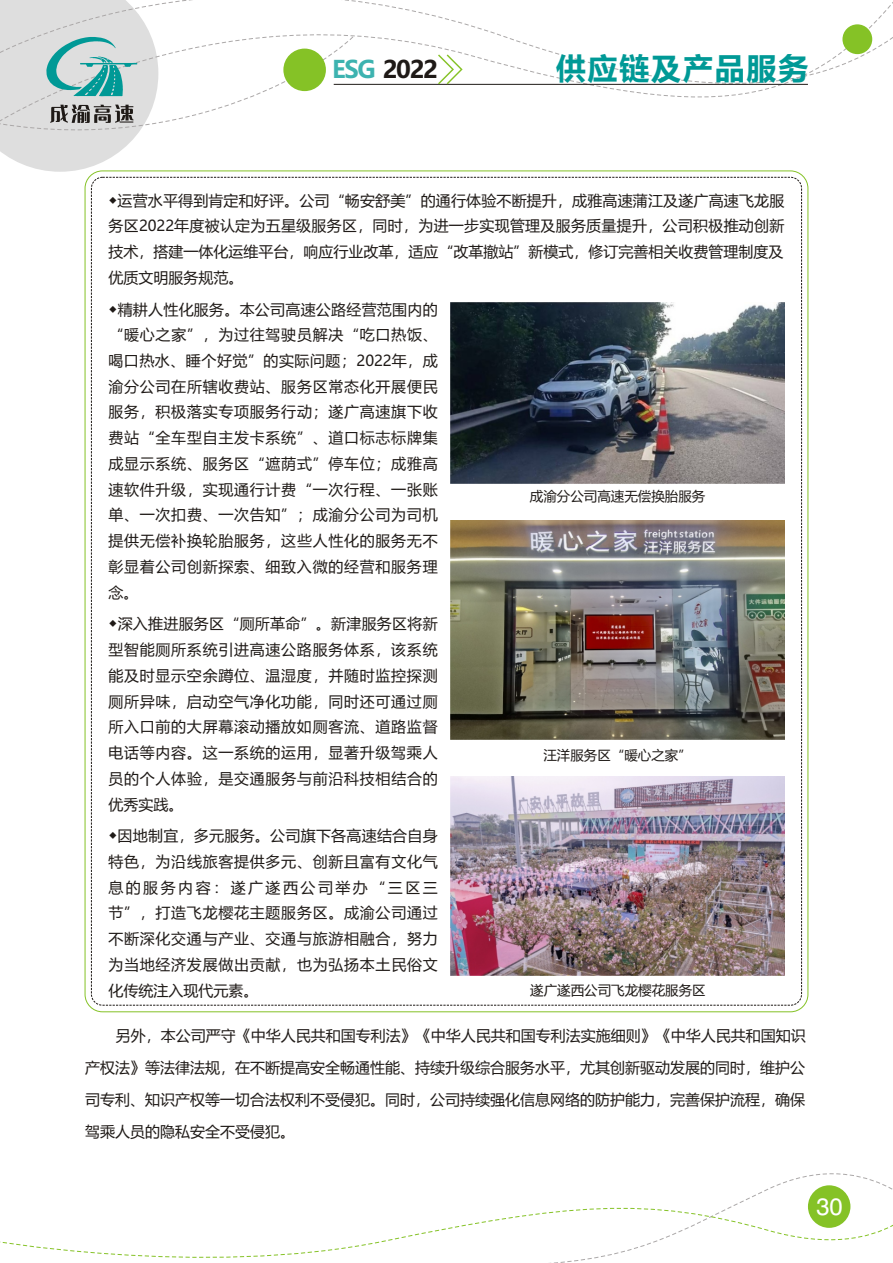
<style>
.page{position:relative;width:893px;height:1263px;background:#fff}
.page>*{position:absolute;margin:0;border:0;box-sizing:border-box;transform-origin:0 0}
.t1{font:700 30px "Microsoft Ya Hei";letter-spacing:.06em;color:#009996}
.t2{font:700 24px "Microsoft Ya Hei";letter-spacing:-.06em;color:#1f1a17}
.t3{font:24px "Swiss 721 BT";color:#fff}
.t4{font:15px/25.8px "Microsoft Ya Hei";letter-spacing:.045em;color:#1f1a17;text-align:justify}
.t5{font:13.5px "Microsoft Ya Hei";color:#1f1a17}
.s1{color:#3db3b0}
</style>
<div class="page">
<svg style="left:158px;top:0;width:735px;height:98px"></svg>
<div style="left:842px;top:24px;width:30px;height:30px;background:#85c226;border-radius:50%"></div>
<svg style="left:158px;top:35px;width:197px;height:88px"></svg>
<div style="left:283px;top:49px;width:43px;height:42px;background:#85c226;border-radius:50%"></div>
<svg style="left:0;top:1192px;width:893px;height:71px"></svg>
<svg style="left:0;top:0;width:158px;height:172px;background:#ced7d7"></svg>
<hr style="left:334px;top:84px;width:474px;height:1px;background:#1f1a17">
<div style="left:808px;top:1185px;width:42px;height:43px;background:#85c226;border-radius:50%"></div>
<svg style="left:438px;top:54px;width:25px;height:30px"></svg>
<img style="left:450px;top:520px;width:335px;height:220px">
<img style="left:451px;top:777px;width:334px;height:198px">
<img style="left:450px;top:302px;width:335px;height:181px">
<h2 class="t2" style="left:332px;top:58px;width:107px"><span class="s1">ESG</span> 2022</h2>
<h1 class="t1" style="left:556px;top:54px;width:254px">供应链及产品服务</h1>
<p class="t4" style="left:108px;top:188px;width:677px">◆运营水平得到肯定和好评。公司“畅安舒美”的通行体验不断提升，成雅高速蒲江及遂广高速飞龙服务区2022年度被认定为五星级服务区，同时，为进一步实现管理及服务质量提升，公司积极推动创新技术，搭建一体化运维平台，响应行业改革，适应“改革撤站”新模式，修订完善相关收费管理制度及优质文明服务规范。</p>
<p class="t4" style="left:108px;top:297px;width:331px">◆精耕人性化服务。本公司高速公路经营范围内的“暖心之家”，为过往驾驶员解决“吃口热饭、喝口热水、睡个好觉”的实际问题；2022年，成渝分公司在所辖收费站、服务区常态化开展便民服务，积极落实专项服务行动；遂广高速旗下收费站“全车型自主发卡系统”、道口标志标牌集成显示系统、服务区“遮荫式”停车位；成雅高速软件升级，实现通行计费“一次行程、一张账单、一次扣费、一次告知”；成渝分公司为司机提供无偿补换轮胎服务，这些人性化的服务无不彰显着公司创新探索、细致入微的经营和服务理念。</p>
<p class="t4" style="left:108px;top:612px;width:331px">◆深入推进服务区“厕所革命”。新津服务区将新型智能厕所系统引进高速公路服务体系，该系统能及时显示空余蹲位、温湿度，并随时监控探测厕所异味，启动空气净化功能，同时还可通过厕所入口前的大屏幕滚动播放如厕客流、道路监督电话等内容。这一系统的运用，显著升级驾乘人员的个人体验，是交通服务与前沿科技相结合的优秀实践。</p>
<p class="t4" style="left:108px;top:824px;width:331px">◆因地制宜，多元服务。公司旗下各高速结合自身特色，为沿线旅客提供多元、创新且富有文化气息的服务内容：遂广遂西公司举办“三区三节”，打造飞龙樱花主题服务区。成渝公司通过不断深化交通与产业、交通与旅游相融合，努力为当地经济发展做出贡献，也为弘扬本土民俗文化传统注入现代元素。</p>
<p class="t4" style="left:85px;top:1021px;width:722px;line-height:31.7px;text-indent:31px">另外，本公司严守《中华人民共和国专利法》《中华人民共和国专利法实施细则》《中华人民共和国知识产权法》等法律法规，在不断提高安全畅通性能、持续升级综合服务水平，尤其创新驱动发展的同时，维护公司专利、知识产权等一切合法权利不受侵犯。同时，公司持续强化信息网络的防护能力，完善保护流程，确保驾乘人员的隐私安全不受侵犯。</p>
<p class="t5" style="left:530px;top:490px;width:177px">成渝分公司高速无偿换胎服务</p>
<p class="t5" style="left:543px;top:749px;width:150px">汪洋服务区“暖心之家”</p>
<p class="t5" style="left:530px;top:984px;width:177px">遂广遂西公司飞龙樱花服务区</p>
<h2 class="t3" style="left:816px;top:1196px;width:28px">30</h2>
</div>
